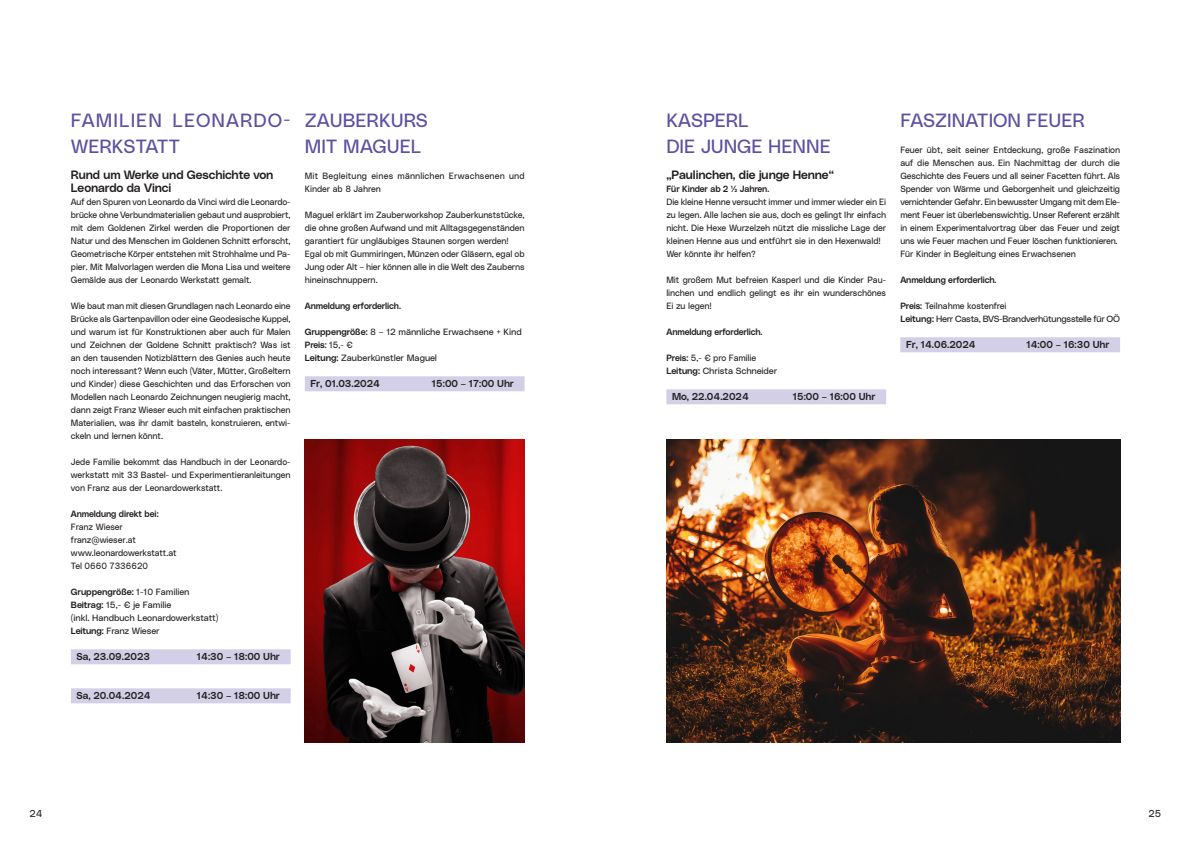
<style>
.page{position:relative;width:1191px;height:842px;background:#fff}
.page>*{position:absolute;margin:0;border:0;box-sizing:border-box;transform-origin:0 0}
.Hedline{font:19px "Lentia Nova Neutral";color:#5d4fa1}
.Hedline-2{font:19px/26px "Lentia Nova Neutral";letter-spacing:.045em;color:#5d4fa1}
.Überschrift_OrangKasten_2_zeile{font:12px/13px "Lentia Nova Median";letter-spacing:-.01em;color:#231f20}
.Zeiten{font:10px "Lentia Nova Median";color:#231f20}
.t1{font:10px "Lentia Nova Neutral";color:#231f20}
.Lauftext{font:9px/13px "Lentia Nova Neutral";letter-spacing:-.01em;color:#231f20;text-align:justify;scale:.96 1}
.Lauftext-2{font:9px "Lentia Nova Neutral";letter-spacing:-.01em;color:#231f20}
.Lauftext-3{font:9px "Lentia Nova Median";letter-spacing:-.01em;color:#231f20;scale:.96 1}
.Lauftext-4{font:9px/13px "Lentia Nova Neutral";letter-spacing:.01em;color:#231f20;scale:.96 1}
.Lauftext-5{font:9px "Lentia Nova Neutral";letter-spacing:-.035em;color:#231f20}
.Lauftext-6{font:9px "Lentia Nova Median";letter-spacing:-.01em;color:#231f20}
.s1{font-family:"Lentia Nova Neutral"}
.s2{font-family:"Lentia Nova Median"}
</style>
<div class="page">
<img style="left:666px;top:439px;width:454px;height:304px">
<img style="left:305px;top:439px;width:219px;height:304px">
<div style="left:71px;top:649px;width:220px;height:15px;background:#d3cfe7"></div>
<div style="left:71px;top:688px;width:220px;height:15px;background:#d3cfe7"></div>
<div style="left:666px;top:389px;width:220px;height:15px;background:#d3cfe7"></div>
<div style="left:900px;top:337px;width:220px;height:15px;background:#d3cfe7"></div>
<div style="left:305px;top:376px;width:219px;height:15px;background:#d3cfe7"></div>
<p class="Hedline-2" style="left:71px;top:106px;width:221px">FAMILIEN LEONARDO-<br>WERKSTATT</p>
<p class="Überschrift_OrangKasten_2_zeile" style="left:71px;top:167px;width:204px">Rund um Werke und Geschichte von<br>Leonardo da Vinci</p>
<p class="Lauftext" style="left:71px;top:195px;width:230px">Auf den Spuren von Leonardo da Vinci wird die Leonardo&shy;brücke ohne Verbundmaterialien gebaut und ausprobiert, mit dem Goldenen Zirkel werden die Proportionen der Natur und des Menschen im Goldenen Schnitt erforscht, Geometrische Körper entstehen mit Strohhalme und Pa&shy;pier. Mit Malvorlagen werden die Mona Lisa und weitere Gemälde aus der Leonardo Werkstatt gemalt.</p>
<p class="Lauftext" style="left:71px;top:299px;width:230px">Wie baut man mit diesen Grundlagen nach Leonardo eine Brücke als Gartenpavillon oder eine Geodesische Kuppel, und warum ist für Konstruktionen aber auch für Malen und Zeichnen der Goldene Schnitt praktisch? Was ist an den tausenden Notizblättern des Genies auch heute noch interessant? Wenn euch (Väter, Mütter, Großeltern und Kinder) diese Geschichten und das Erforschen von Modellen nach Leonardo Zeichnungen neugierig macht, dann zeigt Franz Wieser euch mit einfachen praktischen Materialien, was ihr damit basteln, konstruieren, entwi&shy;ckeln und lernen könnt.</p>
<p class="Lauftext" style="left:71px;top:455px;width:230px">Jede Familie bekommt das Handbuch in der Leonardo&shy;werkstatt mit 33 Bastel- und Experimentieranleitungen von Franz aus der Leonardowerkstatt.</p>
<p class="Lauftext-3" style="left:71px;top:507px;width:93px">Anmeldung direkt bei:</p>
<p class="Lauftext" style="left:71px;top:520px;width:56px">Franz Wieser</p>
<p class="Lauftext" style="left:71px;top:533px;width:69px">franz@wieser.at</p>
<p class="Lauftext" style="left:71px;top:546px;width:112px">www.leonardowerkstatt.at</p>
<p class="Lauftext" style="left:71px;top:559px;width:82px">Tel 0660 7336620</p>
<p class="Lauftext-6" style="left:71px;top:585px;width:120px">Gruppengröße: <span class="s1">1-10 Familien</span></p>
<p class="Lauftext-2" style="left:71px;top:598px;width:102px"><span class="s2">Beitrag:</span> 15,- € je Familie</p>
<p class="Lauftext-2" style="left:71px;top:611px;width:149px">(inkl. Handbuch Leonardowerkstatt)</p>
<p class="Lauftext-2" style="left:71px;top:624px;width:90px"><span class="s2">Leitung:</span> Franz Wieser</p>
<p class="Zeiten" style="left:77px;top:649px;width:75px">Sa, 23.09.2023</p>
<p class="Zeiten" style="left:197px;top:649px;width:85px">14:30 – 18:00 Uhr</p>
<p class="Zeiten" style="left:77px;top:688px;width:76px">Sa, 20.04.2024</p>
<p class="Zeiten" style="left:197px;top:688px;width:85px">14:30 – 18:00 Uhr</p>
<p class="Hedline" style="left:305px;top:106px;width:125px">ZAUBERKURS</p>
<p class="Hedline" style="left:305px;top:132px;width:118px">MIT MAGUEL</p>
<p class="Lauftext-4" style="left:305px;top:169px;width:230px">Mit Begleitung eines männlichen Erwachsenen und<br>Kinder ab 8 Jahren</p>
<p class="Lauftext" style="left:305px;top:208px;width:230px">Maguel erklärt im Zauberworkshop Zauberkunststücke, die ohne großen Aufwand und mit Alltagsgegenständen garantiert für ungläubiges Staunen sorgen werden!</p>
<p class="Lauftext" style="left:305px;top:247px;width:230px">Egal ob mit Gummiringen, Münzen oder Gläsern, egal ob Jung oder Alt – hier können alle in die Welt des Zauberns hineinschnuppern.</p>
<p class="Lauftext-3" style="left:305px;top:299px;width:102px">Anmeldung erforderlich.</p>
<p class="Lauftext-2" style="left:305px;top:325px;width:218px"><span class="s2">Gruppengröße:</span> 8 – 12 männliche Erwachsene + Kind</p>
<p class="Lauftext-3" style="left:305px;top:338px;width:51px">Preis: <span class="s1">15,- €</span></p>
<p class="Lauftext-2" style="left:305px;top:351px;width:134px"><span class="s2">Leitung:</span> Zauberkünstler Maguel</p>
<p class="Zeiten" style="left:310px;top:376px;width:71px">Fr, 01.03.2024</p>
<p class="Zeiten" style="left:432px;top:376px;width:83px">15:00 – 17:00 Uhr</p>
<p class="Hedline" style="left:666px;top:106px;width:84px">KASPERL</p>
<p class="Hedline" style="left:666px;top:132px;width:166px">DIE JUNGE HENNE</p>
<p class="Überschrift_OrangKasten_2_zeile" style="left:666px;top:167px;width:169px">„Paulinchen, die junge Henne“</p>
<p class="Lauftext-3" style="left:666px;top:182px;width:109px">Für Kinder ab 2 ½ Jahren.</p>
<p class="Lauftext" style="left:666px;top:195px;width:230px">Die kleine Henne versucht immer und immer wieder ein Ei zu legen. Alle lachen sie aus, doch es gelingt Ihr einfach nicht. Die Hexe Wurzelzeh nützt die missliche Lage der kleinen Henne aus und entführt sie in den Hexenwald!</p>
<p class="Lauftext" style="left:666px;top:247px;width:95px">Wer könnte ihr helfen?</p>
<p class="Lauftext" style="left:666px;top:273px;width:230px">Mit großem Mut befreien Kasperl und die Kinder Pau&shy;linchen und endlich gelingt es ihr ein wunderschönes Ei zu legen!</p>
<p class="Lauftext-3" style="left:666px;top:325px;width:102px">Anmeldung erforderlich.</p>
<p class="Lauftext" style="left:666px;top:351px;width:95px"><span class="s2">Preis:</span> 5,- € pro Familie</p>
<p class="Lauftext-2" style="left:666px;top:364px;width:112px"><span class="s2">Leitung:</span> Christa Schneider</p>
<p class="Zeiten" style="left:672px;top:389px;width:78px">Mo, 22.04.2024</p>
<p class="Zeiten" style="left:793px;top:389px;width:84px">15:00 – 16:00 Uhr</p>
<p class="Hedline" style="left:900px;top:106px;width:186px">FASZINATION FEUER</p>
<p class="Lauftext" style="left:900px;top:143px;width:230px">Feuer übt, seit seiner Entdeckung, große Faszination auf die Menschen aus. Ein Nachmittag der durch die Geschichte des Feuers und all seiner Facetten führt. Als Spender von Wärme und Geborgenheit und gleichzeitig vernichtender Gefahr. Ein bewusster Umgang mit dem Ele&shy;ment Feuer ist überlebenswichtig. Unser Referent erzählt in einem Experimentalvortrag über das Feuer und zeigt uns wie Feuer machen und Feuer löschen funktionieren.</p>
<p class="Lauftext" style="left:900px;top:247px;width:184px">Für Kinder in Begleitung eines Erwachsenen</p>
<p class="Lauftext-3" style="left:900px;top:273px;width:102px">Anmeldung erforderlich.</p>
<p class="Lauftext" style="left:900px;top:299px;width:112px"><span class="s2">Preis:</span> Teilnahme kostenfrei</p>
<p class="Lauftext-5" style="left:900px;top:312px;width:221px"><span class="s2">Leitung:</span> Herr Casta, BVS-Brandverhütungsstelle für OÖ</p>
<p class="Zeiten" style="left:906px;top:337px;width:71px">Fr, 14.06.2024</p>
<p class="Zeiten" style="left:1026px;top:337px;width:84px">14:00 – 16:30 Uhr</p>
<p class="t1" style="left:29px;top:806px;width:15px">24</p>
<p class="t1" style="left:1148px;top:806px;width:14px">25</p>
</div>
